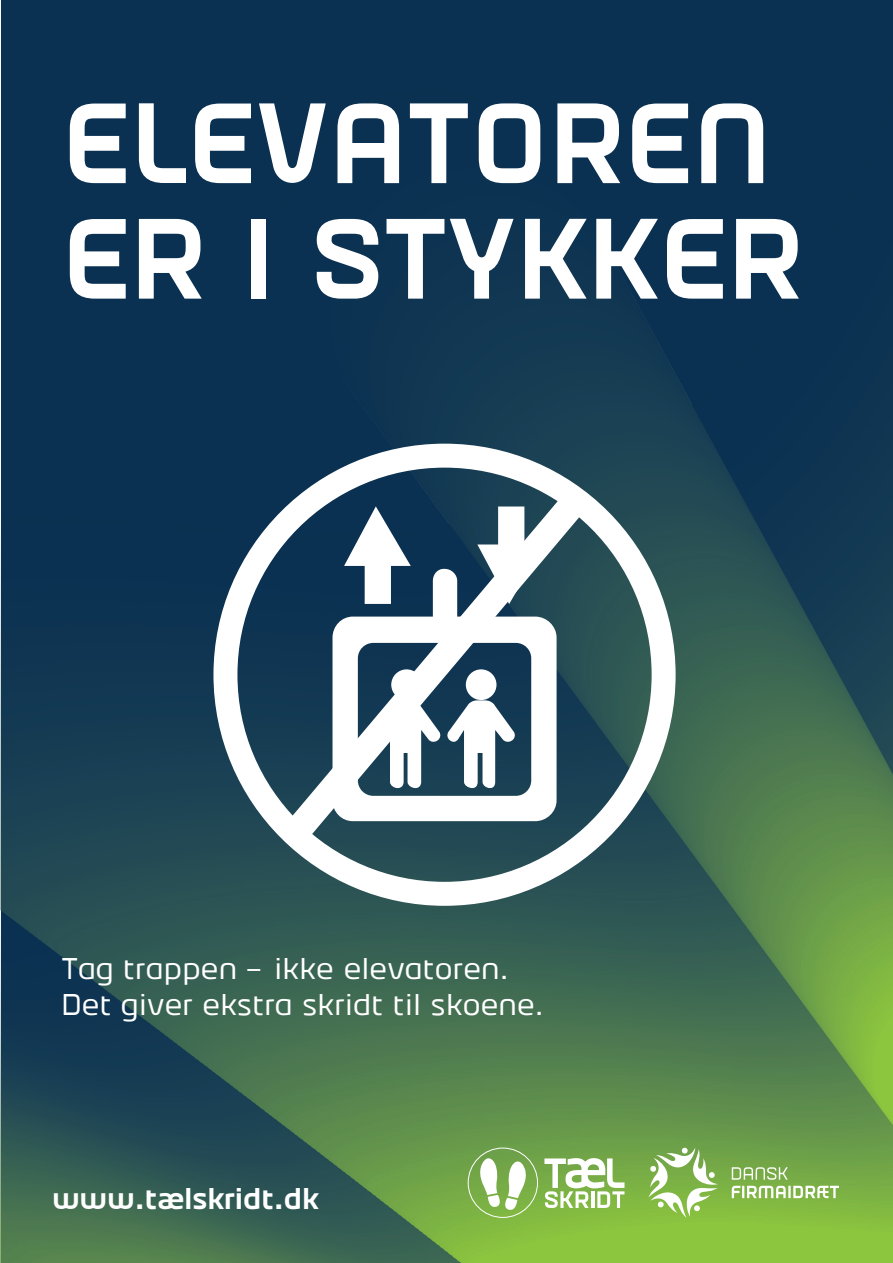
<style>
.page{position:relative;width:893px;height:1263px;background:#fff}
.page>*{position:absolute;margin:0;border:0;box-sizing:border-box;transform-origin:0 0}
.t1{font:700 114px/115.5px "Firm";color:#fff}
.t2{font:30px/36px "Firm";color:#fff}
.t3{font:700 30px "Firm";color:#fff}
</style>
<div class="page">
<div style="left:1px;top:0;width:892px;height:1263px;background:#0b3152"></div>
<img style="left:0;top:313px;width:893px;height:950px">
<svg style="left:544px;top:1158px;width:80px;height:50px;background:#b8d49c"></svg>
<div style="left:468px;top:1148px;width:70px;height:70px;border:1px solid #fff;border-radius:50%"></div>
<svg style="left:480px;top:1156px;width:46px;height:55px;background:#b6d29d"></svg>
<svg style="left:648px;top:1147px;width:70px;height:71px;background:#a1c77a"></svg>
<svg style="left:732px;top:1167px;width:56px;height:13px"></svg>
<svg style="left:732px;top:1186px;width:107px;height:12px"></svg>
<div style="left:213px;top:444px;width:463px;height:462px;border:24px solid #fff;border-radius:50%"></div>
<svg style="left:255px;top:461px;width:360px;height:413px"></svg>
<h1 class="t1" style="left:62px;top:90px;width:742px">ELEVATOREN<br>ER I STYKKER</h1>
<p class="t2" style="left:62px;top:950px;width:485px">Tag trappen – ikke elevatoren.<br>Det giver ekstra skridt til skoene.</p>
<p class="t3" style="left:52px;top:1181px;width:269px">www.tælskridt.dk</p>
</div>
